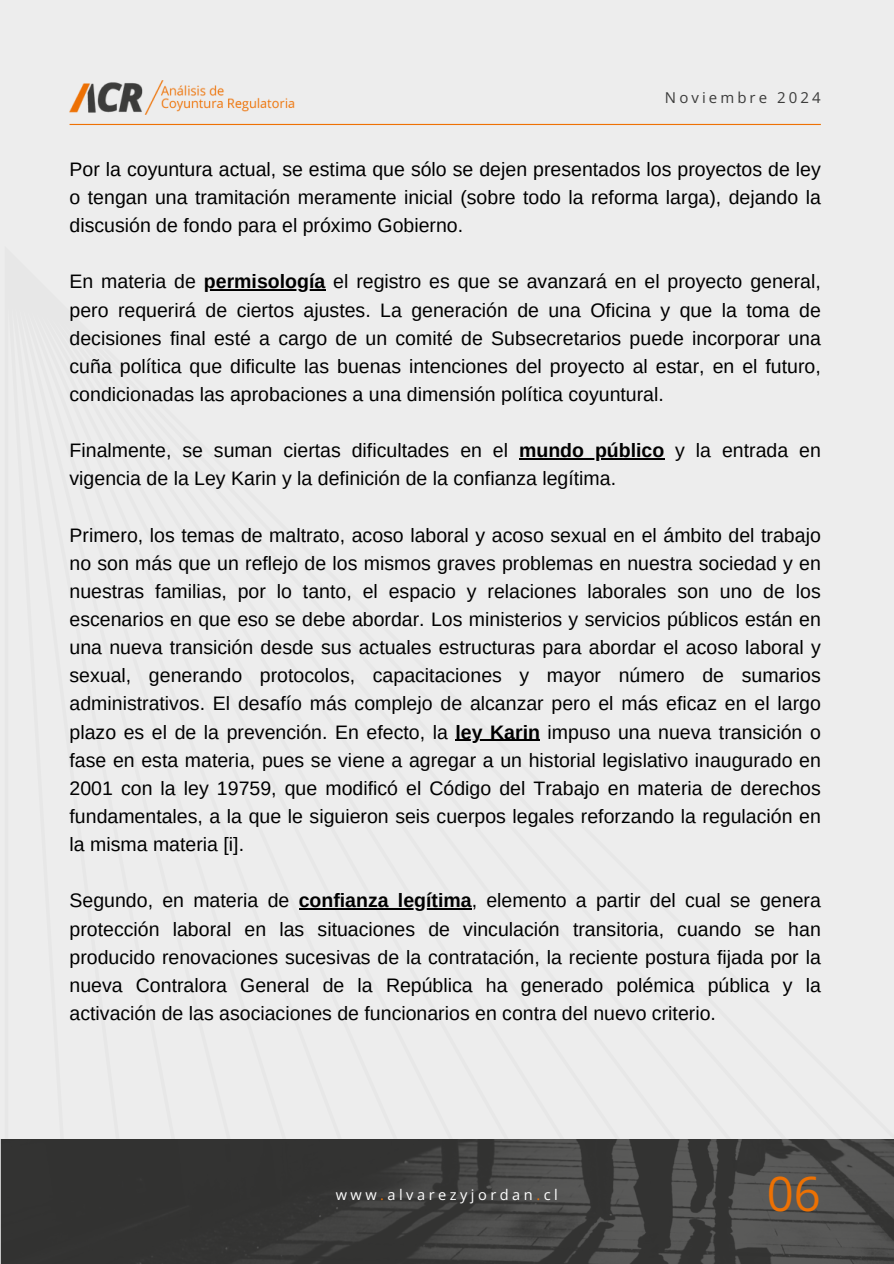
<style>
.page{position:relative;width:894px;height:1264px;background:#fff}
.page>*{position:absolute;margin:0;border:0;box-sizing:border-box;transform-origin:0 0}
.t1{font:47.25px "Open Sans";color:#ed7103}
.t2{font:19.5px/28.2px "Arimo";color:#000;text-align:justify}
.t3{font:15px "Open Sans";letter-spacing:.205em;color:#3c3c3b}
.t4{font:14.55px "Open Sans";letter-spacing:.24em;color:#fff}
.s1{font-weight:700}
.s2{color:#ed7103}
</style>
<div class="page">
<div style="left:0;top:0;width:893px;height:1263px;background:#ededed"></div>
<hr style="left:204px;top:289px;width:121px;height:1px;background:#000">
<hr style="left:519px;top:458px;width:145px;height:1px;background:#000">
<hr style="left:455px;top:739px;width:85px;height:1px;background:#000">
<hr style="left:298px;top:908px;width:173px;height:1px;background:#000">
<img style="left:70px;top:80px;width:225px;height:34px">
<hr style="left:70px;top:124px;width:750px;height:1px;background:#ee7103">
<img style="left:0;top:1139px;width:893px;height:124px">
<p class="t3" style="left:664px;top:87px;width:157px">Noviembre 2024</p>
<p class="t2" style="left:70px;top:155px;width:752px">Por la coyuntura actual, se estima que sólo se dejen presentados los proyectos de ley o tengan una tramitación meramente inicial (sobre todo la reforma larga), dejando la discusión de fondo para el próximo Gobierno.</p>
<p class="t2" style="left:70px;top:267px;width:752px">En materia de <span class="s1">permisología</span> el registro es que se avanzará en el proyecto general,</p>
<p class="t2" style="left:70px;top:295px;width:752px">pero requerirá de ciertos ajustes. La generación de una Oficina y que la toma de decisiones final esté a cargo de un comité de Subsecretarios puede incorporar una cuña política que dificulte las buenas intenciones del proyecto al estar, en el futuro, condicionadas las aprobaciones a una dimensión política coyuntural.</p>
<p class="t2" style="left:70px;top:436px;width:440px">Finalmente, se suman ciertas dificultades en el</p>
<h1 class="t2" style="left:70px;top:436px;width:752px;text-indent:449px"><span class="s1">mundo público</span> y la entrada en vigencia de la Ley Karin y la definición de la confianza legítima.</h1>
<h1 class="t2" style="left:70px;top:520px;width:752px">Primero, los temas de maltrato, acoso laboral y acoso sexual en el ámbito del trabajo</h1>
<h1 class="t2" style="left:70px;top:549px;width:752px">no son más que un reflejo de los mismos graves problemas en nuestra sociedad y en nuestras familias, por lo tanto, el espacio y relaciones laborales son uno de los escenarios en que eso se debe abordar. Los ministerios y servicios públicos están en una nueva transición desde sus actuales estructuras para abordar el acoso laboral y sexual, generando protocolos, capacitaciones y mayor número de sumarios administrativos. El desafío más complejo de alcanzar pero el más eficaz en el largo plazo es el de la prevención. En efecto, la <span class="s1">ley Karin</span> impuso una nueva transición o</h1>
<h1 class="t2" style="left:70px;top:745px;width:752px">fase en esta materia, pues se viene a agregar a un historial legislativo inaugurado en 2001 con la ley 19759, que modificó el Código del Trabajo en materia de derechos fundamentales, a la que le siguieron seis cuerpos legales reforzando la regulación en la misma materia [i].</h1>
<h1 class="t2" style="left:70px;top:886px;width:221px">Segundo, en materia de</h1>
<h1 class="t2" style="left:70px;top:886px;width:752px;text-indent:229px"><span class="s1">confianza legítima</span>, elemento a partir del cual se genera protección laboral en las situaciones de vinculación transitoria, cuando se han producido renovaciones sucesivas de la contratación, la reciente postura fijada por la nueva Contralora General de la República ha generado polémica pública y la activación de las asociaciones de funcionarios en contra del nuevo criterio.</h1>
<h1 class="t4" style="left:335px;top:1184px;width:223px">www<span class="s2">.</span>alvarezyjordan<span class="s2">.</span>cl</h1>
<p class="t1" style="left:766px;top:1160px;width:55px">06</p>
</div>
